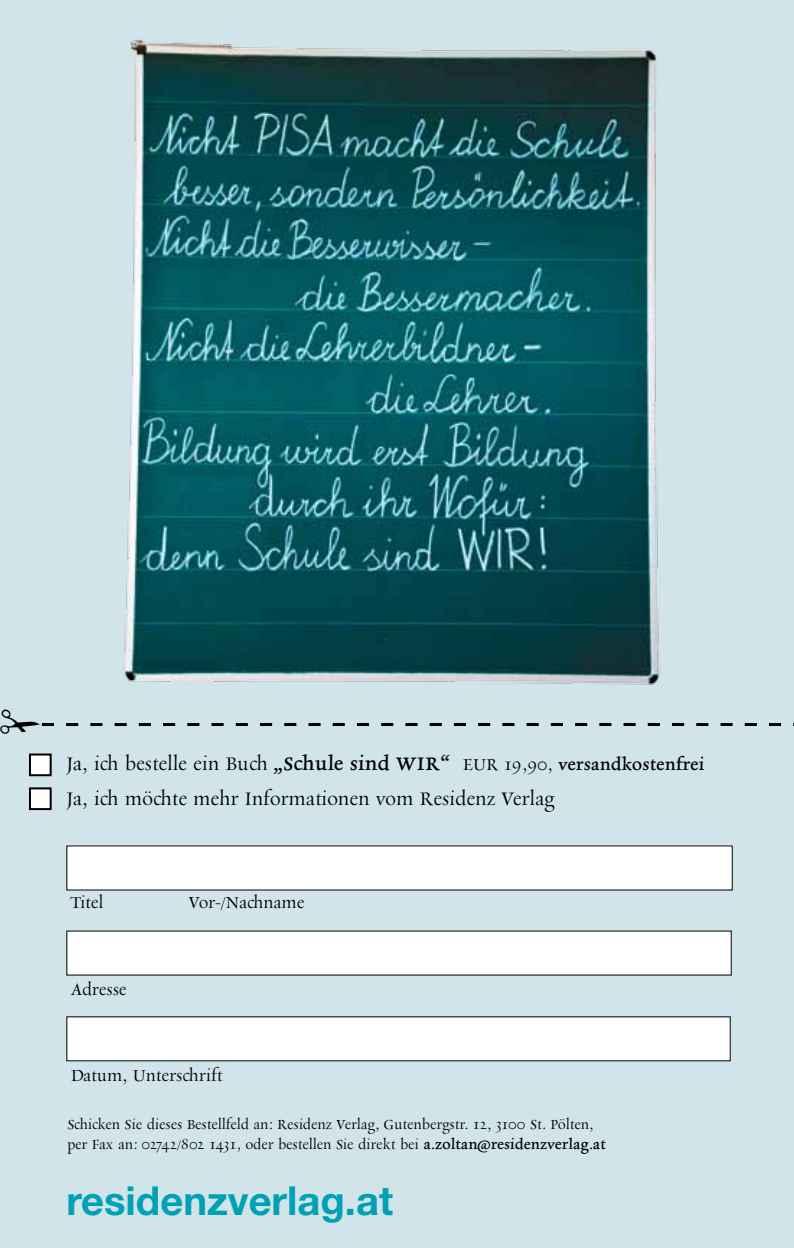
<style>
.page{position:relative;width:794px;height:1248px;background:#fff}
.page>*{position:absolute;margin:0;border:0;box-sizing:border-box;transform-origin:0 0}
.t1{font:44px "MS Gothic";color:#000}
.t2{font:700 40px "Helvetica Neue";color:#00a1b4}
.t3{font:24.8px/34.6px "Rialto DF";color:#000}
.t4{font:21.8px "Rialto DF";color:#000}
.t5{font:18px/20px "Rialto DF";color:#000}
.s1{font-family:"Rialto DF Bold"}
.s2{font-size:21.8px}
.s3{font-family:"Rialto DF Bold";font-size:21.8px}
</style>
<div class="page">
<div style="left:0;top:0;width:794px;height:1247px;background:#d0e4e9"></div>
<img style="left:123px;top:39px;width:538px;height:646px">
<div style="left:67px;top:845px;width:665px;height:44px;background:#fff"></div>
<div style="left:67px;top:931px;width:664px;height:43px;background:#fff"></div>
<div style="left:67px;top:1016px;width:663px;height:44px;background:#fff"></div>
<div style="left:30px;top:754px;width:21px;height:21px;background:#fff"></div>
<div style="left:29px;top:753px;width:23px;height:23px;border:2px solid #000"></div>
<div style="left:30px;top:788px;width:21px;height:21px;background:#fff"></div>
<div style="left:29px;top:787px;width:23px;height:23px;border:2px solid #000"></div>
<svg style="left:18px;top:723px;width:776px;height:3px"></svg>
<h1 class="t1" style="left:-3px;top:702px;width:46px">✁</h1>
<h3 class="t3" style="left:66px;top:746px;width:639px">Ja, ich bestelle ein Buch <span class="s1">„Schule sind WIR“</span> <span class="s2">EUR 19,90,</span> <span class="s3">versandkostenfrei<br></span>Ja, ich möchte mehr Informationen vom Residenz Verlag</h3>
<p class="t4" style="left:71px;top:891px;width:34px">Titel</p>
<p class="t4" style="left:71px;top:978px;width:57px">Adresse</p>
<p class="t4" style="left:189px;top:891px;width:117px">Vor-/Nachname</p>
<p class="t4" style="left:71px;top:1064px;width:153px">Datum, Unterschrift</p>
<p class="t5" style="left:67px;top:1114px;width:540px">Schicken Sie dieses Bestellfeld an: Residenz Verlag, Gutenbergstr. 12, 3100 St. Pölten, per Fax an: 02742/802 1431, oder bestellen Sie direkt bei <span class="s1">a.zoltan@residenzverlag.at</span></p>
<h2 class="t2" style="left:66px;top:1175px;width:328px">residenzverlag.at</h2>
</div>
